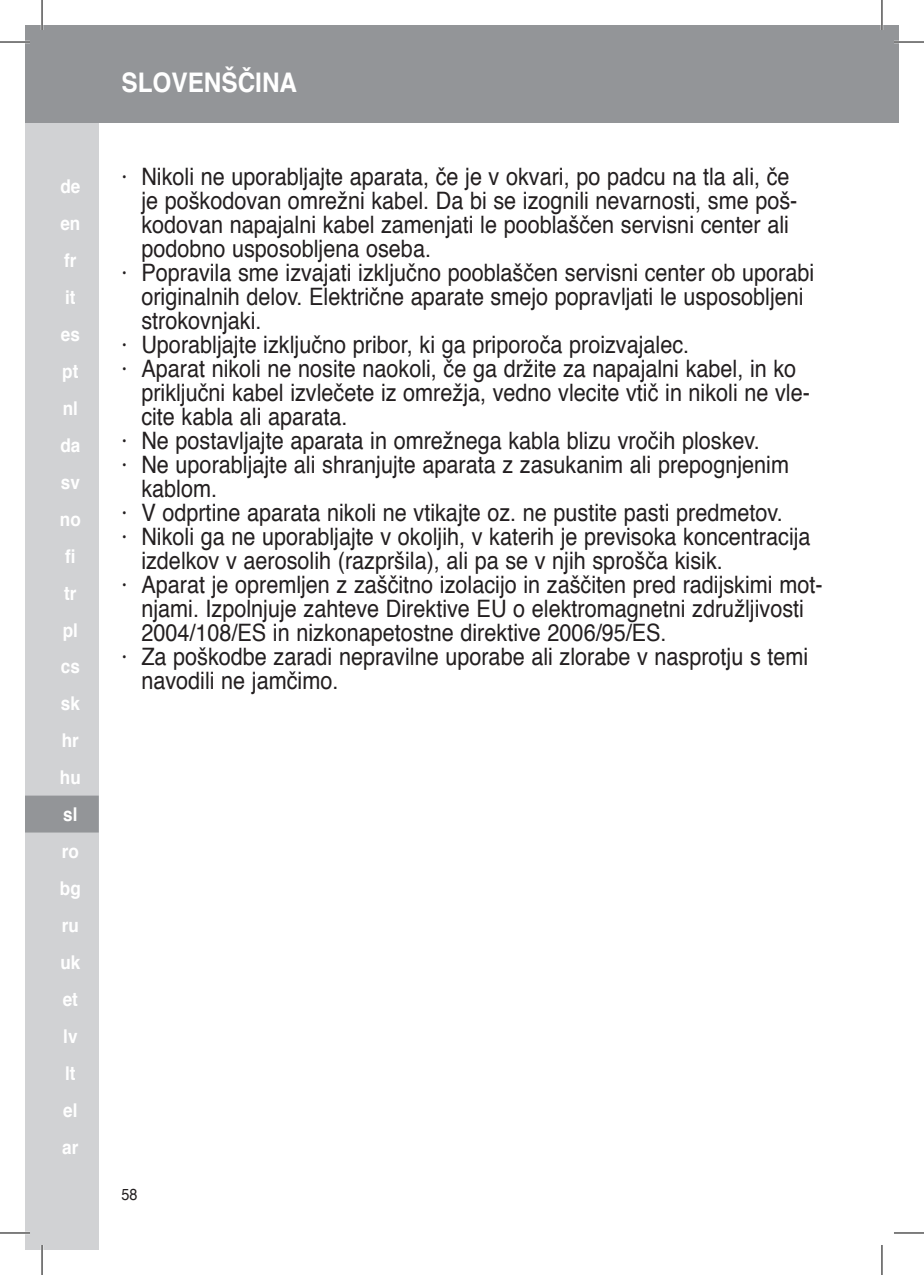
<style>
.page{position:relative;width:924px;height:1275px;background:#fff}
.page>*{position:absolute;margin:0;border:0;box-sizing:border-box;transform-origin:0 0}
.t1{font:700 27px "Helvetica";color:#fff;scale:.9 1}
.t2{font:24px "Helvetica";color:#231f20;scale:.9 1}
.t3{font:700 19px/37px "Helvetica";color:#fff;scale:.9 1}
.t4{font:16px "Helvetica";color:#231f20;scale:.9 1}
</style>
<div class="page">
<div style="left:25px;top:25px;width:74px;height:1225px;background:#d1d2d4"></div>
<div style="left:881px;top:25px;width:17px;height:97px;background:#939598"></div>
<div style="left:25px;top:25px;width:856px;height:97px;background:#939598"></div>
<div style="left:25px;top:795px;width:74px;height:37px;background:#939598"></div>
<hr style="left:0;top:41px;width:30px;height:2px;background:#fff">
<hr style="left:893px;top:41px;width:30px;height:2px;background:#fff">
<hr style="left:0;top:1231px;width:30px;height:3px;background:#fff">
<hr style="left:41px;top:0;width:2px;height:30px;background:#fff">
<hr style="left:41px;top:1245px;width:2px;height:30px;background:#fff">
<hr style="left:880px;top:0;width:2px;height:30px;background:#fff">
<hr style="left:0;top:42px;width:30px;height:1px;background:#000">
<hr style="left:893px;top:42px;width:30px;height:1px;background:#000">
<hr style="left:0;top:1232px;width:30px;height:1px;background:#000">
<hr style="left:893px;top:1232px;width:30px;height:1px;background:#000">
<hr style="left:42px;top:0;width:1px;height:30px;background:#000">
<hr style="left:42px;top:1245px;width:1px;height:30px;background:#000">
<hr style="left:881px;top:0;width:1px;height:30px;background:#000">
<hr style="left:881px;top:1245px;width:1px;height:30px;background:#000">
<p class="t3" style="left:60px;top:168px;width:25px">de en fr it es pt nl da sv no fi tr pl cs sk hr hu sl ro bg ru uk et lv lt el ar</p>
<p class="t1" style="left:121px;top:61px;width:197px">SLOVENŠČINA</p>
<p class="t2" style="left:121px;top:158px;width:743px">· Nikoli ne uporabljajte aparata, če je v okvari, po padcu na tla ali, če</p>
<p class="t2" style="left:141px;top:182px;width:730px">je poškodovan omrežni kabel. Da bi se izognili nevarnosti, sme poš-</p>
<p class="t2" style="left:141px;top:206px;width:720px">kodovan napajalni kabel zamenjati le pooblaščen servisni center ali</p>
<p class="t2" style="left:141px;top:230px;width:323px">podobno usposobljena oseba.</p>
<p class="t2" style="left:121px;top:254px;width:770px">· Popravila sme izvajati izključno pooblaščen servisni center ob uporabi</p>
<p class="t2" style="left:141px;top:278px;width:737px">originalnih delov. Električne aparate smejo popravljati le usposobljeni</p>
<p class="t2" style="left:141px;top:302px;width:135px">strokovnjaki.</p>
<p class="t2" style="left:121px;top:326px;width:632px">· Uporabljajte izključno pribor, ki ga priporoča proizvajalec.</p>
<p class="t2" style="left:121px;top:350px;width:751px">· Aparat nikoli ne nosite naokoli, če ga držite za napajalni kabel, in ko</p>
<p class="t2" style="left:141px;top:374px;width:744px">priključni kabel izvlečete iz omrežja, vedno vlecite vtič in nikoli ne vle-</p>
<p class="t2" style="left:141px;top:398px;width:230px">cite kabla ali aparata.</p>
<p class="t2" style="left:121px;top:422px;width:710px">· Ne postavljajte aparata in omrežnega kabla blizu vročih ploskev.</p>
<p class="t2" style="left:121px;top:446px;width:742px">· Ne uporabljajte ali shranjujte aparata z zasukanim ali prepognjenim</p>
<p class="t2" style="left:141px;top:470px;width:86px">kablom.</p>
<p class="t2" style="left:121px;top:494px;width:735px">· V odprtine aparata nikoli ne vtikajte oz. ne pustite pasti predmetov.</p>
<p class="t2" style="left:121px;top:518px;width:766px">· Nikoli ga ne uporabljajte v okoljih, v katerih je previsoka koncentracija</p>
<p class="t2" style="left:141px;top:542px;width:647px">izdelkov v aerosolih (razpršila), ali pa se v njih sprošča kisik.</p>
<p class="t2" style="left:121px;top:566px;width:780px">· Aparat je opremljen z zaščitno izolacijo in zaščiten pred radijskimi mot-</p>
<p class="t2" style="left:141px;top:590px;width:737px">njami. Izpolnjuje zahteve Direktive EU o elektromagnetni združljivosti</p>
<p class="t2" style="left:141px;top:614px;width:585px">2004/108/ES in nizkonapetostne direktive 2006/95/ES.</p>
<p class="t2" style="left:121px;top:638px;width:764px">· Za poškodbe zaradi nepravilne uporabe ali zlorabe v nasprotju s temi</p>
<p class="t2" style="left:141px;top:662px;width:220px">navodili ne jamčimo.</p>
<p class="t4" style="left:121px;top:1181px;width:19px">58</p>
</div>
